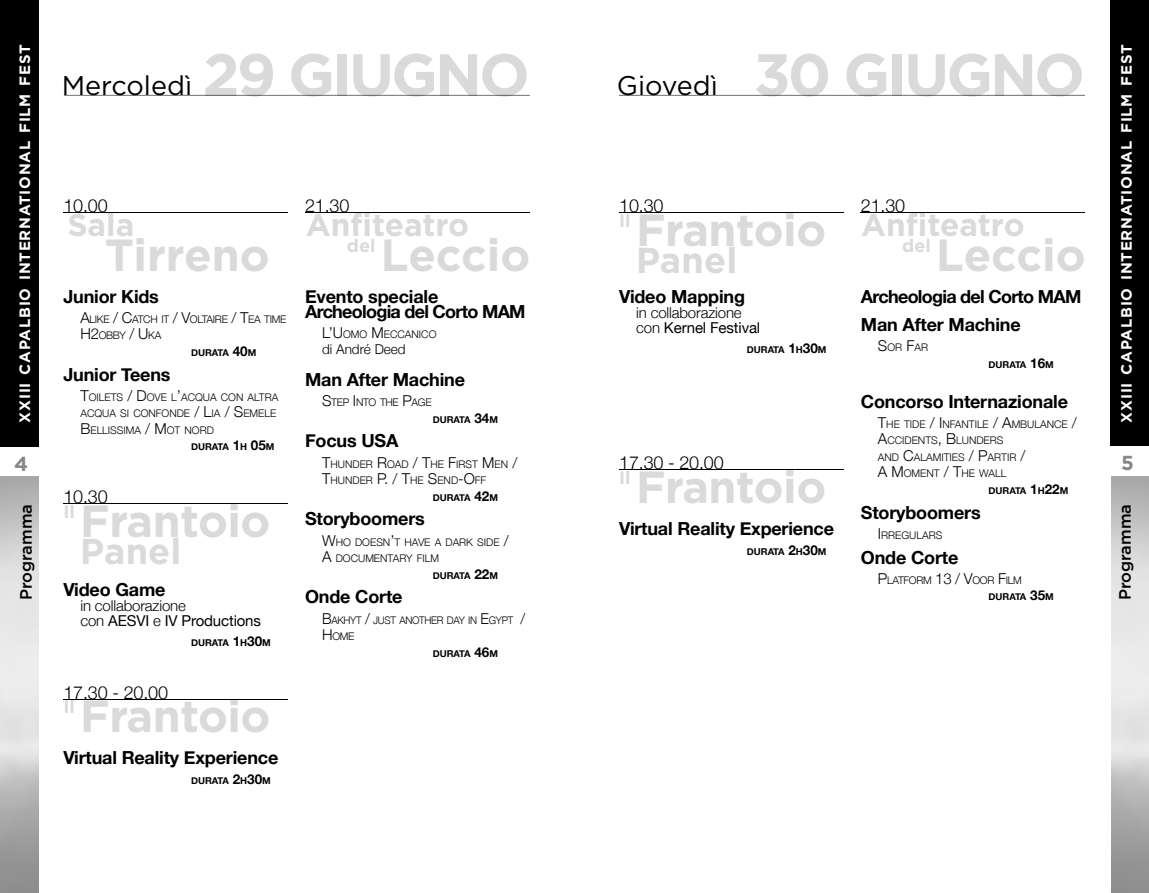
<style>
.page{position:relative;width:1149px;height:893px;background:#fff}
.page>*{position:absolute;margin:0;border:0;box-sizing:border-box;transform-origin:0 0}
.t1{font:700 59.7px "Gotham";letter-spacing:-.05em;color:#dadada}
.t2{font:700 45px "Gotham";letter-spacing:-.01em;color:#dadada}
.t3{font:700 36px "Gotham";letter-spacing:.005em;color:#dadada}
.t4{font:700 31.5px "Gotham";color:#dadada}
.t5{font:27px "Gotham";color:#000}
.t6{font:700 20.25px "Gotham";color:#878787}
.t7{font:700 18px "Helvetica Neue";letter-spacing:-.01em;color:#000}
.t8{font:700 18px/15px "Helvetica Neue";letter-spacing:-.04em;color:#000}
.t9{font:300 18px "Helvetica Neue";letter-spacing:-.01em;color:#000}
.t10{font:700 18px "Gotham";color:#dadada}
.t11{font:500 16.5px "Gotham";color:#000}
.t12{font:300 15px/15px "Helvetica Neue";letter-spacing:-.01em;color:#000}
.t13{font:700 15px "Gotham";letter-spacing:.05em;color:#fff}
.t14{font:300 13.5px "Helvetica Neue";color:#000}
.t15{font:300 10.5px/16.5px "Helvetica Neue";color:#000}
.t16{font:300 10.5px/16.5px "Helvetica Neue";letter-spacing:-.03em;color:#000}
.t17{font:300 10.5px/16.5px "Helvetica Neue";letter-spacing:-.03em;color:#000;scale:.95 1}
.t18{font:700 9.45px "Helvetica Neue";color:#000}
.s1{font-weight:700;font-size:59.7px;color:#dadada}
.s2{font-weight:400;font-size:27px;color:#000}
.s3{font-size:15px}
.s4{font-size:13.5px}
.s5{font-weight:400}
</style>
<div class="page">
<div style="left:0;top:0;width:38px;height:446px;background:#000"></div>
<div style="left:1110px;top:0;width:38px;height:446px;background:#000"></div>
<hr style="left:64px;top:95px;width:465px;height:1px;background:#000">
<hr style="left:618px;top:95px;width:466px;height:1px;background:#000">
<hr style="left:305px;top:213px;width:224px;height:1px;background:#000">
<hr style="left:860px;top:213px;width:224px;height:1px;background:#000">
<hr style="left:619px;top:470px;width:224px;height:1px;background:#000">
<hr style="left:619px;top:213px;width:224px;height:1px;background:#000">
<hr style="left:63px;top:213px;width:225px;height:1px;background:#000">
<hr style="left:63px;top:503px;width:225px;height:1px;background:#000">
<hr style="left:63px;top:699px;width:225px;height:1px;background:#000">
<h3 class="t13" style="left:16px;top:423px;width:379px;rotate:-90deg">XXIII CAPALBIO INTERNATIONAL FILM FEST</h3>
<h3 class="t13" style="left:1117px;top:423px;width:379px;rotate:-90deg">XXIII CAPALBIO INTERNATIONAL FILM FEST</h3>
<h3 class="t5" style="left:62px;top:70px;width:469px">Mercoledì <span class="s1">29 GIUGNO</span></h3>
<h1 class="t1" style="left:616px;top:40px;width:469px"><span class="s2">Giovedì</span> 30 GIUGNO</h1>
<h3 class="t9" style="left:63px;top:191px;width:46px">10.00</h3>
<h3 class="t9" style="left:305px;top:191px;width:46px">21.30</h3>
<h3 class="t9" style="left:619px;top:191px;width:46px">10.30</h3>
<h3 class="t9" style="left:860px;top:191px;width:46px">21.30</h3>
<h3 class="t4" style="left:306px;top:207px;width:165px">Anfiteatro</h3>
<h3 class="t10" style="left:347px;top:235px;width:30px">del</h3>
<h2 class="t2" style="left:381px;top:229px;width:151px">Leccio</h2>
<h3 class="t4" style="left:861px;top:207px;width:165px">Anfiteatro</h3>
<h3 class="t10" style="left:901px;top:235px;width:30px">del</h3>
<h2 class="t2" style="left:936px;top:229px;width:151px">Leccio</h2>
<h3 class="t4" style="left:67px;top:207px;width:68px">Sala</h3>
<h2 class="t2" style="left:105px;top:229px;width:166px">Tirreno</h2>
<h3 class="t10" style="left:619px;top:210px;width:13px">Il</h3>
<h2 class="t2" style="left:636px;top:204px;width:192px">Frantoio</h2>
<h3 class="t3" style="left:636px;top:239px;width:103px">Panel</h3>
<h3 class="t8" style="left:860px;top:282px;width:222px;line-height:28.5px">Archeologia del Corto MAM<br>Man After Machine</h3>
<p class="t15" style="left:877px;top:339px;width:52px"><span class="s3">S</span>OR <span class="s3">F</span>AR</p>
<p class="t18" style="left:988px;top:357px;width:67px">DURATA <span class="s4">16</span>M</p>
<h3 class="t7" style="left:860px;top:387px;width:208px">Concorso Internazionale</h3>
<p class="t15" style="left:877px;top:415px;width:150px"><span class="s3">T</span>HE TIDE <span class="s3">/ I</span> NFANTILE <span class="s3">/ A</span>MBUL</p>
<p class="t15" style="left:1039px;top:415px;width:38px">ANCE <span class="s3">/</span></p>
<p class="t15" style="left:877px;top:431px;width:149px"><span class="s3">A</span>CCIDENTS<span class="s3">, B</span>LUNDERS<br>AND <span class="s3">C</span>ALAMITIES <span class="s3">/ P</span>ARTIR <span class="s3">/<br>A M</span>OMENT <span class="s3">/ T</span>HE WALL</p>
<p class="t18" style="left:988px;top:483px;width:81px">DURATA <span class="s4">1</span>H<span class="s4">22</span>M</p>
<h3 class="t7" style="left:860px;top:498px;width:121px">Storyboomers</h3>
<p class="t15" style="left:877px;top:526px;width:65px"><span class="s3">I</span> RREGULARS</p>
<h3 class="t7" style="left:860px;top:543px;width:99px">Onde Corte</h3>
<p class="t16" style="left:877px;top:571px;width:145px"><span class="s3">P</span>LATFORM <span class="s3">13 / V</span>OOR <span class="s3">F</span>ILM</p>
<p class="t18" style="left:988px;top:589px;width:67px">DURATA <span class="s4">35</span>M</p>
<h3 class="t7" style="left:63px;top:282px;width:97px">Junior Kids</h3>
<p class="t16" style="left:80px;top:310px;width:207px"><span class="s3">A</span>LIKE <span class="s3">/ C</span>ATCH IT <span class="s3">/ V</span>OLTAIRE <span class="s3">/ T</span>EA TIME<br><span class="s3">H2</span>OBBY <span class="s3">/ U</span>KA</p>
<p class="t18" style="left:191px;top:345px;width:67px">DURATA <span class="s4">40</span>M</p>
<h3 class="t7" style="left:63px;top:360px;width:109px">Junior Teens</h3>
<p class="t15" style="left:80px;top:388px;width:199px"><span class="s3">T</span>OILETS <span class="s3">/ D</span>OVE L<span class="s3">’</span>ACQUA CON ALTRA<br>ACQUA SI CONFONDE <span class="s3">/ L</span>IA <span class="s3">/ S</span>EMELE<br><span class="s3">B</span>ELLISSIMA <span class="s3">/ M</span>OT NORD</p>
<p class="t18" style="left:191px;top:440px;width:85px">DURATA <span class="s4">1</span>H <span class="s4">05</span>M</p>
<h3 class="t8" style="left:305px;top:289px;width:222px">Evento speciale<br>Archeologia del Corto MAM</h3>
<p class="t15" style="left:322px;top:325px;width:116px"><span class="s3">L’U</span>OMO <span class="s3">M</span> ECCANICO</p>
<p class="t14" style="left:322px;top:339px;width:85px">di André Deed</p>
<h3 class="t7" style="left:305px;top:365px;width:161px">Man After Machine</h3>
<p class="t16" style="left:322px;top:393px;width:111px"><span class="s3">S</span>TEP <span class="s3">I</span> NTO THE <span class="s3">P</span>AGE</p>
<p class="t18" style="left:432px;top:412px;width:67px">DURATA <span class="s4">34</span>M</p>
<h3 class="t7" style="left:305px;top:427px;width:95px">Focus USA</h3>
<p class="t15" style="left:322px;top:455px;width:197px"><span class="s3">T</span>HUNDER <span class="s3">R</span>OAD <span class="s3">/ T</span>HE <span class="s3">F</span>IRST <span class="s3">M</span> EN <span class="s3">/<br>T</span>HUNDER <span class="s3">P. / T</span>HE <span class="s3">S</span>END<span class="s3">-O</span>FF</p>
<p class="t18" style="left:432px;top:490px;width:67px">DURATA <span class="s4">42</span>M</p>
<h3 class="t7" style="left:305px;top:505px;width:121px">Storyboomers</h3>
<p class="t15" style="left:322px;top:533px;width:188px"><span class="s3">W</span>HO DOESN<span class="s3">’</span>T HAVE A DARK SIDE <span class="s3">/<br>A</span> DOCUMENTARY FILM</p>
<p class="t18" style="left:432px;top:568px;width:67px">DURATA <span class="s4">22</span>M</p>
<h3 class="t7" style="left:305px;top:583px;width:99px">Onde Corte</h3>
<p class="t17" style="left:322px;top:611px;width:215px"><span class="s3">B</span>AKHYT <span class="s3">/</span> JUST ANOTHER DAY IN <span class="s3">E</span>GYPT <span class="s3">/<br>H</span>OME</p>
<p class="t18" style="left:432px;top:646px;width:67px">DURATA <span class="s4">46</span>M</p>
<h3 class="t7" style="left:619px;top:282px;width:127px">Video Mapping</h3>
<h3 class="t12" style="left:636px;top:304px;width:125px">in collaborazione con <span class="s5">Kernel Festival</span></h3>
<p class="t18" style="left:746px;top:342px;width:81px">DURATA <span class="s4">1</span>H<span class="s4">30</span>M</p>
<h3 class="t6" style="left:14px;top:452px;width:15px">4</h3>
<h3 class="t6" style="left:1120px;top:451px;width:14px">5</h3>
<h3 class="t9" style="left:619px;top:448px;width:106px">17.30 - 20.00</h3>
<h3 class="t10" style="left:619px;top:467px;width:13px">Il</h3>
<h2 class="t2" style="left:636px;top:461px;width:192px">Frantoio</h2>
<h3 class="t9" style="left:63px;top:482px;width:46px">10.30</h3>
<h3 class="t10" style="left:63px;top:501px;width:13px">Il</h3>
<h2 class="t2" style="left:80px;top:495px;width:192px">Frantoio</h2>
<h3 class="t3" style="left:80px;top:530px;width:103px">Panel</h3>
<h3 class="t11" style="left:17px;top:600px;width:98px;rotate:-90deg">Programma</h3>
<h3 class="t11" style="left:1115px;top:600px;width:98px;rotate:-90deg">Programma</h3>
<h3 class="t7" style="left:619px;top:514px;width:216px">Virtual Reality Experience</h3>
<p class="t18" style="left:746px;top:544px;width:81px">DURATA <span class="s4">2</span>H<span class="s4">30</span>M</p>
<h3 class="t7" style="left:63px;top:575px;width:104px">Video Game</h3>
<h3 class="t12" style="left:80px;top:597px;width:182px">in collaborazione<br>con <span class="s5">AESVI</span> e <span class="s5">IV Productions</span></h3>
<p class="t18" style="left:191px;top:635px;width:81px">DURATA <span class="s4">1</span>H<span class="s4">30</span>M</p>
<h3 class="t9" style="left:63px;top:678px;width:106px">17.30 - 20.00</h3>
<h3 class="t10" style="left:63px;top:697px;width:13px">Il</h3>
<h2 class="t2" style="left:80px;top:690px;width:192px">Frantoio</h2>
<h3 class="t7" style="left:63px;top:743px;width:216px">Virtual Reality Experience</h3>
<p class="t18" style="left:191px;top:773px;width:81px">DURATA <span class="s4">2</span>H<span class="s4">30</span>M</p>
</div>
